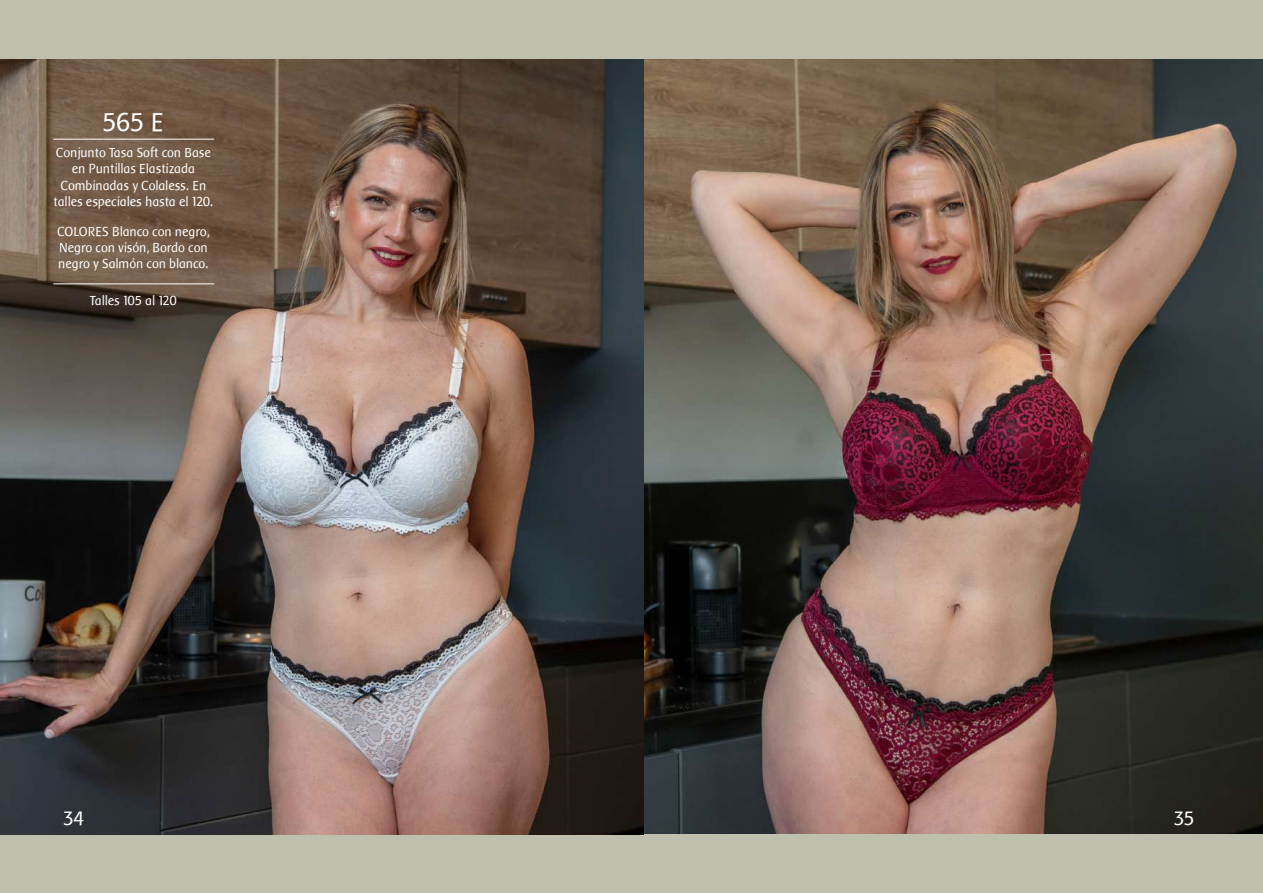
<style>
.page{position:relative;width:1263px;height:893px;background:#bebfac}
.page>*{position:absolute;margin:0;border:0;box-sizing:border-box;transform-origin:0 0}
.t1{font:26.7px "Baar Sophia";color:#fff}
.t2{font:20.1px "Baar Sophia";color:#fff}
.t3{font:13.5px/16.2px "Baar Sophia";color:#fff;text-align:center}
</style>
<div class="page">
<img style="left:644px;top:59px;width:618px;height:775px">
<img style="left:0;top:59px;width:644px;height:775px">
<hr style="left:53px;top:139px;width:161px;height:1px;background:#fff">
<hr style="left:53px;top:283px;width:161px;height:1px;background:#fff">
<h1 class="t1" style="left:103px;top:107px;width:63px">565 E</h1>
<p class="t3" style="left:54px;top:145px;width:161px">Conjunto Tasa Soft con Base en Puntillas Elastizada<br>Combinadas y Colaless. En talles especiales hasta el 120.</p>
<p class="t3" style="left:58px;top:223px;width:154px;text-align:left">COLORES Blanco con negro,<br>Negro con visón, Bordo con negro y Salmón con blanco.</p>
<p class="t3" style="left:90px;top:293px;width:88px">Talles 105 al 120</p>
<h2 class="t2" style="left:63px;top:808px;width:22px">34</h2>
<h2 class="t2" style="left:1174px;top:808px;width:22px">35</h2>
</div>
